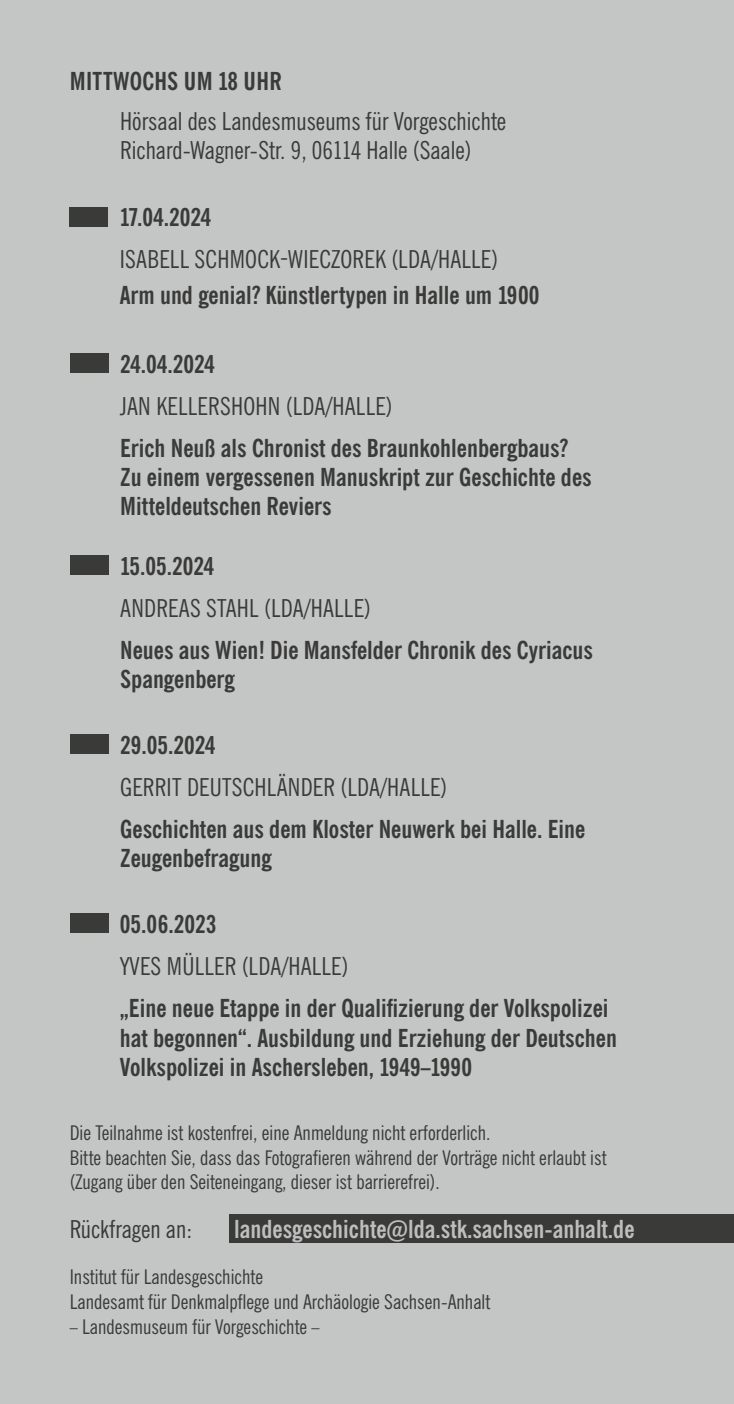
<style>
.page{position:relative;width:734px;height:1404px;background:#fff}
.page>*{position:absolute;margin:0;border:0;box-sizing:border-box;transform-origin:0 0}
.t1{font:700 condensed 24.75px/29.2px "News Gothic BT";color:#3a3a39}
.t2{font:condensed 24.75px "News Gothic BT";letter-spacing:.01em;color:#3a3a39}
.t3{font:700 condensed 24.75px "News Gothic BT";color:#bfbebf}
.t4{font:condensed 20.25px "News Gothic BT";color:#3a3a39}
</style>
<div class="page">
<div style="left:0;top:0;width:733px;height:1403px;background:#c4c5c5"></div>
<div style="left:70px;top:207px;width:38px;height:20px;background:#3a3a39"></div>
<div style="left:70px;top:353px;width:38px;height:20px;background:#3a3a39"></div>
<div style="left:70px;top:555px;width:38px;height:19px;background:#3a3a39"></div>
<div style="left:70px;top:734px;width:38px;height:20px;background:#3a3a39"></div>
<div style="left:70px;top:913px;width:38px;height:20px;background:#3a3a39"></div>
<div style="left:229px;top:1214px;width:504px;height:28px;background:#3a3a39"></div>
<p class="t1" style="left:70px;top:66px;width:213px">MITTWOCHS UM 18 UHR</p>
<p class="t2" style="left:120px;top:106px;width:387px">Hörsaal des Landesmuseums für Vorgeschichte</p>
<p class="t2" style="left:120px;top:135px;width:353px">Richard-Wagner-Str. 9, 06114 Halle (Saale)</p>
<p class="t1" style="left:120px;top:202px;width:93px">17.04.2024</p>
<p class="t2" style="left:120px;top:244px;width:380px">ISABELL SCHMOCK-WIECZOREK (LDA/HALLE)</p>
<p class="t1" style="left:120px;top:280px;width:421px">Arm und genial? Künstlertypen in Halle um 1900</p>
<p class="t1" style="left:120px;top:349px;width:96px">24.04.2024</p>
<p class="t2" style="left:120px;top:391px;width:274px">JAN KELLERSHOHN (LDA/HALLE)</p>
<p class="t1" style="left:120px;top:433px;width:473px">Erich Neuß als Chronist des Braunkohlenbergbaus?<br>Zu einem vergessenen Manuskript zur Geschichte des<br>Mitteldeutschen Reviers</p>
<p class="t1" style="left:120px;top:551px;width:96px">15.05.2024</p>
<p class="t2" style="left:120px;top:592px;width:252px">ANDREAS STAHL (LDA/HALLE)</p>
<p class="t1" style="left:120px;top:635px;width:474px">Neues aus Wien! Die Mansfelder Chronik des Cyriacus<br>Spangenberg</p>
<p class="t1" style="left:120px;top:730px;width:97px">29.05.2024</p>
<p class="t2" style="left:120px;top:772px;width:328px">GERRIT DEUTSCHLÄNDER (LDA/HALLE)</p>
<p class="t1" style="left:120px;top:814px;width:466px">Geschichten aus dem Kloster Neuwerk bei Halle. Eine<br>Zeugenbefragung</p>
<p class="t1" style="left:120px;top:909px;width:98px">05.06.2023</p>
<p class="t2" style="left:120px;top:951px;width:230px">YVES MÜLLER (LDA/HALLE)</p>
<p class="t1" style="left:120px;top:993px;width:498px">„Eine neue Etappe in der Qualifizierung der Volkspolizei hat begonnen“. Ausbildung und Erziehung der Deutschen<br>Volkspolizei in Aschersleben, 1949–1990</p>
<p class="t4" style="left:70px;top:1120px;width:422px">Die Teilnahme ist kostenfrei, eine Anmeldung nicht erforderlich.</p>
<p class="t4" style="left:70px;top:1144px;width:538px">Bitte beachten Sie, dass das Fotografieren während der Vorträge nicht erlaubt ist</p>
<p class="t4" style="left:70px;top:1169px;width:371px">(Zugang über den Seiteneingang, dieser ist barrierefrei).</p>
<p class="t2" style="left:70px;top:1214px;width:124px">Rückfragen an:</p>
<p class="t3" style="left:234px;top:1212px;width:402px">landesgeschichte@lda.stk.sachsen-anhalt.de</p>
<p class="t4" style="left:70px;top:1264px;width:195px">Institut für Landesgeschichte</p>
<p class="t4" style="left:70px;top:1289px;width:422px">Landesamt für Denkmalpflege und Archäologie Sachsen-Anhalt</p>
<p class="t4" style="left:70px;top:1314px;width:251px">– Landesmuseum für Vorgeschichte –</p>
</div>
